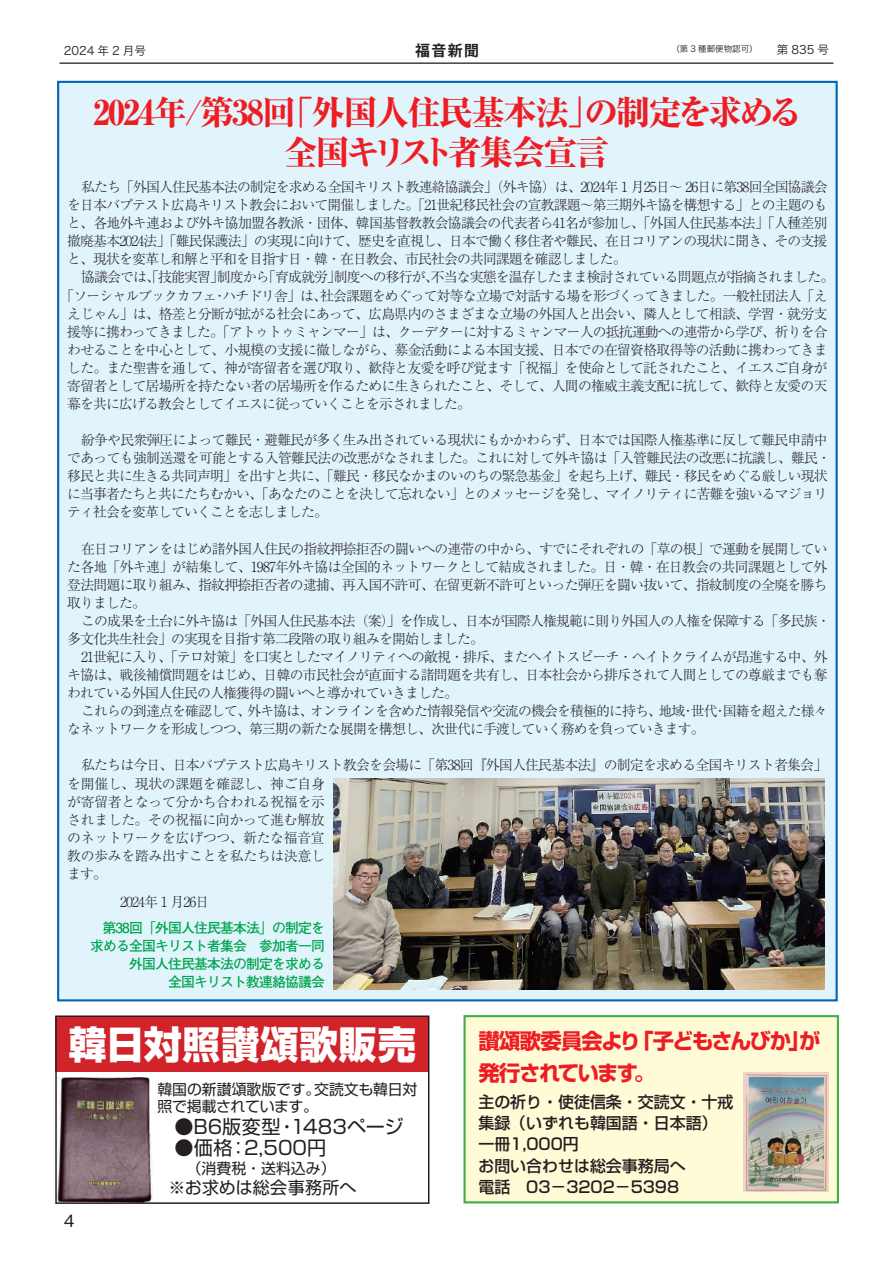
<style>
.page{position:relative;width:893px;height:1263px;background:#fff}
.page>*{position:absolute;margin:0;border:0;box-sizing:border-box;transform-origin:0 0}
.t1{font:800 38.25px "Shin Go Pro";letter-spacing:.015em;color:#fff}
.t2{font:800 34.05px/40.3px "Ryumin Pro";letter-spacing:-.06em;color:#ee1d23;text-align:center}
.t3{font:700 21.3px/32px "Shin Go Pro";letter-spacing:-.065em;color:#ee1d23}
.t4{font:19.2px "Shin Go Pro";color:#231f20}
.t5{font:16.95px "Shin Go Pro";letter-spacing:.015em;color:#231f20}
.t6{font:500 16.95px "Gothic BBB Pro";color:#231f20}
.t7{font:500 15.9px/21.3px "Shin Go Pro";color:#231f20}
.t8{font:14.85px/17.9px "Shin Go Pro";color:#231f20}
.t9{font:700 14.85px "Koz Go Pro";color:#231f20}
.t10{font:300 13.8px/18.1px "Ryumin Pro";letter-spacing:-.055em;color:#231f20;text-align:justify}
.t11{font:300 13.8px/18.1px "Ryumin Pro";letter-spacing:-.02em;color:#231f20}
.t12{font:700 13.8px/18.1px "Futo Go B101 Pro";letter-spacing:-.06em;color:#00a54f;text-align:right}
.t13{font:11.7px "Hira Kaku Pro W3";color:#231f20}
.t14{font:8.55px "Hira Kaku Pro W3";color:#231f20}
.s1{font-size:11.7px}
</style>
<div class="page">
<hr style="left:60px;top:63px;width:773px;height:1px;background:#231f20">
<div style="left:57px;top:81px;width:781px;height:920px;background:#e1f4fc;border:2px solid #0166b3"></div>
<img style="left:333px;top:779px;width:492px;height:210px">
<div style="left:465px;top:1016px;width:373px;height:186px;background:#fffbd6"></div>
<div style="left:463px;top:1015px;width:376px;height:188px;border:2px solid #40ae49"></div>
<img style="left:743px;top:1072px;width:86px;height:119px">
<div style="left:56px;top:1017px;width:373px;height:55px;background:#d1232a"></div>
<img style="left:57px;top:1077px;width:96px;height:125px">
<div style="left:55px;top:1015px;width:374px;height:189px;border:1px solid #231f20"></div>
<p class="t13" style="left:64px;top:40px;width:84px">2024 年 2 月号</p>
<p class="t9" style="left:415px;top:41px;width:65px">福音新聞</p>
<p class="t14" style="left:671px;top:41px;width:159px">（第 3 種郵便物認可）<span class="s1">　　第 835 号</span></p>
<h2 class="t2" style="left:93px;top:89px;width:711px">2024年/第38回「外国人住民基本法」の制定を求める全国キリスト者集会宣言</h2>
<p class="t10" style="left:67px;top:177px;width:762px;text-indent:14px">私たち「外国人住民基本法の制定を求める全国キリスト教連絡協議会」（外キ協）は、2024年１月25日〜 26日に第38回全国協議会を日本バプテスト広島キリスト教会において開催しました。「21世紀移民社会の宣教課題〜第三期外キ協を構想する」との主題のもと、各地外キ連および外キ協加盟各教派・団体、韓国基督教教会協議会の代表者ら41名が参加し、「外国人住民基本法」「人種差別撤廃基本2024法」「難民保護法」の実現に向けて、歴史を直視し、日本で働く移住者や難民、在日コリアンの現状に聞き、その支援と、現状を変革し和解と平和を目指す日・韓・在日教会、市民社会の共同課題を確認しました。</p>
<p class="t10" style="left:81px;top:267px;width:755px">協議会では、「技能実習」制度から「育成就労」制度への移行が、不当な実態を温存したまま検討されている問題点が指摘されました。</p>
<p class="t10" style="left:60px;top:285px;width:769px">「ソーシャルブックカフェ・ハチドリ舎」は、社会課題をめぐって対等な立場で対話する場を形づくってきました。一般社団法人「え</p>
<p class="t10" style="left:67px;top:303px;width:761px">えじゃん」は、格差と分断が拡がる社会にあって、広島県内のさまざまな立場の外国人と出会い、隣人として相談、学習・就労支</p>
<p class="t10" style="left:67px;top:321px;width:762px">援等に携わってきました。「アトゥトゥミャンマー」は、クーデターに対するミャンマー人の抵抗運動への連帯から学び、祈りを合</p>
<p class="t10" style="left:67px;top:339px;width:762px">わせることを中心として、小規模の支援に徹しながら、募金活動による本国支援、日本での在留資格取得等の活動に携わってきま</p>
<p class="t10" style="left:67px;top:357px;width:761px">した。また聖書を通して、神が寄留者を選び取り、歓待と友愛を呼び覚ます「祝福」を使命として託されたこと、イエスご自身が</p>
<p class="t10" style="left:67px;top:376px;width:762px">寄留者として居場所を持たない者の居場所を作るために生きられたこと、そして、人間の権威主義支配に抗して、歓待と友愛の天</p>
<p class="t10" style="left:67px;top:394px;width:405px">幕を共に広げる教会としてイエスに従っていくことを示されました。</p>
<p class="t10" style="left:67px;top:430px;width:765px;text-align:left;text-indent:14px">紛争や民衆弾圧によって難民・避難民が多く生み出されている現状にもかかわらず、日本では国際人権基準に反して難民申請中であっても強制送還を可能とする入管難民法の改悪がなされました。これに対して外キ協は「入管難民法の改悪に抗議し、難民・移民と共に生きる共同声明」を出すと共に、「難民・移民なかまのいのちの緊急基金」を起ち上げ、難民・移民をめぐる厳しい現状に当事者たちと共にたちむかい、「あなたのことを決して忘れない」とのメッセージを発し、マイノリティに苦難を強いるマジョリティ社会を変革していくことを志しました。</p>
<p class="t10" style="left:67px;top:538px;width:762px;text-indent:14px">在日コリアンをはじめ諸外国人住民の指紋押捺拒否の闘いへの連帯の中から、すでにそれぞれの「草の根」で運動を展開していた各地「外キ連」が結集して、1987年外キ協は全国的ネットワークとして結成されました。日・韓・在日教会の共同課題として外登法問題に取り組み、指紋押捺拒否者の逮捕、再入国不許可、在留更新不許可といった弾圧を闘い抜いて、指紋制度の全廃を勝ち取りました。</p>
<p class="t10" style="left:67px;top:610px;width:765px;text-indent:14px">この成果を土台に外キ協は「外国人住民基本法（案）」を作成し、日本が国際人権規範に則り外国人の人権を保障する「多民族・多文化共生社会」の実現を目指す第二段階の取り組みを開始しました。</p>
<p class="t10" style="left:67px;top:647px;width:762px;text-indent:14px">21世紀に入り、「テロ対策」を口実としたマイノリティへの敵視・排斥、またヘイトスピーチ・ヘイトクライムが昂進する中、外キ協は、戦後補償問題をはじめ、日韓の市民社会が直面する諸問題を共有し、日本社会から排斥されて人間としての尊厳までも奪われている外国人住民の人権獲得の闘いへと導かれていきました。</p>
<p class="t10" style="left:67px;top:701px;width:762px;text-indent:14px">これらの到達点を確認して、外キ協は、オンラインを含めた情報発信や交流の機会を積極的に持ち、地域・世代・国籍を超えた様々なネットワークを形成しつつ、第三期の新たな展開を構想し、次世代に手渡していく務めを負っていきます。</p>
<p class="t11" style="left:67px;top:755px;width:761px;text-indent:14px">私たちは今日、日本バプテスト広島キリスト教会を会場に「第38回『外国人住民基本法』の制定を求める全国キリスト者集会」を開催し、現状の課題を確認し、神ご自身<br>が寄留者となって分かち合われる祝福を示<br>されました。その祝福に向かって進む解放<br>のネットワークを広げつつ、新たな福音宣<br>教の歩みを踏み出すことを私たちは決意し<br>ます。</p>
<p class="t10" style="left:81px;top:891px;width:130px">　　　2024年１月26日</p>
<p class="t12" style="left:90px;top:917px;width:236px">第38回「外国人住民基本法」の制定を求める全国キリスト者集会　参加者一同外国人住民基本法の制定を求める<br>全国キリスト教連絡協議会</p>
<h1 class="t1" style="left:68px;top:1014px;width:349px">韓日対照讃頌歌販売</h1>
<p class="t8" style="left:157px;top:1078px;width:262px">韓国の新讃頌歌版です。交読文も韓日対照で掲載されています。</p>
<h3 class="t4" style="left:174px;top:1111px;width:231px">●B6版変型・1483ページ</h3>
<h3 class="t4" style="left:174px;top:1132px;width:153px">●価格：2,500円</h3>
<p class="t8" style="left:174px;top:1157px;width:163px">　 （消費税・送料込み）</p>
<p class="t5" style="left:169px;top:1173px;width:189px">※お求めは総会事務所へ</p>
<p class="t6" style="left:64px;top:1207px;width:12px">4</p>
<h3 class="t3" style="left:478px;top:1022px;width:344px">讃頌歌委員会より「子どもさんびか」が発行されています。</h3>
<p class="t7" style="left:478px;top:1089px;width:257px">主の祈り・使徒信条・交読文・十戒集録（いずれも韓国語・日本語）一冊1,000円　<br>お問い合わせは総会事務局へ<br>電話　03−3202−5398</p>
</div>
